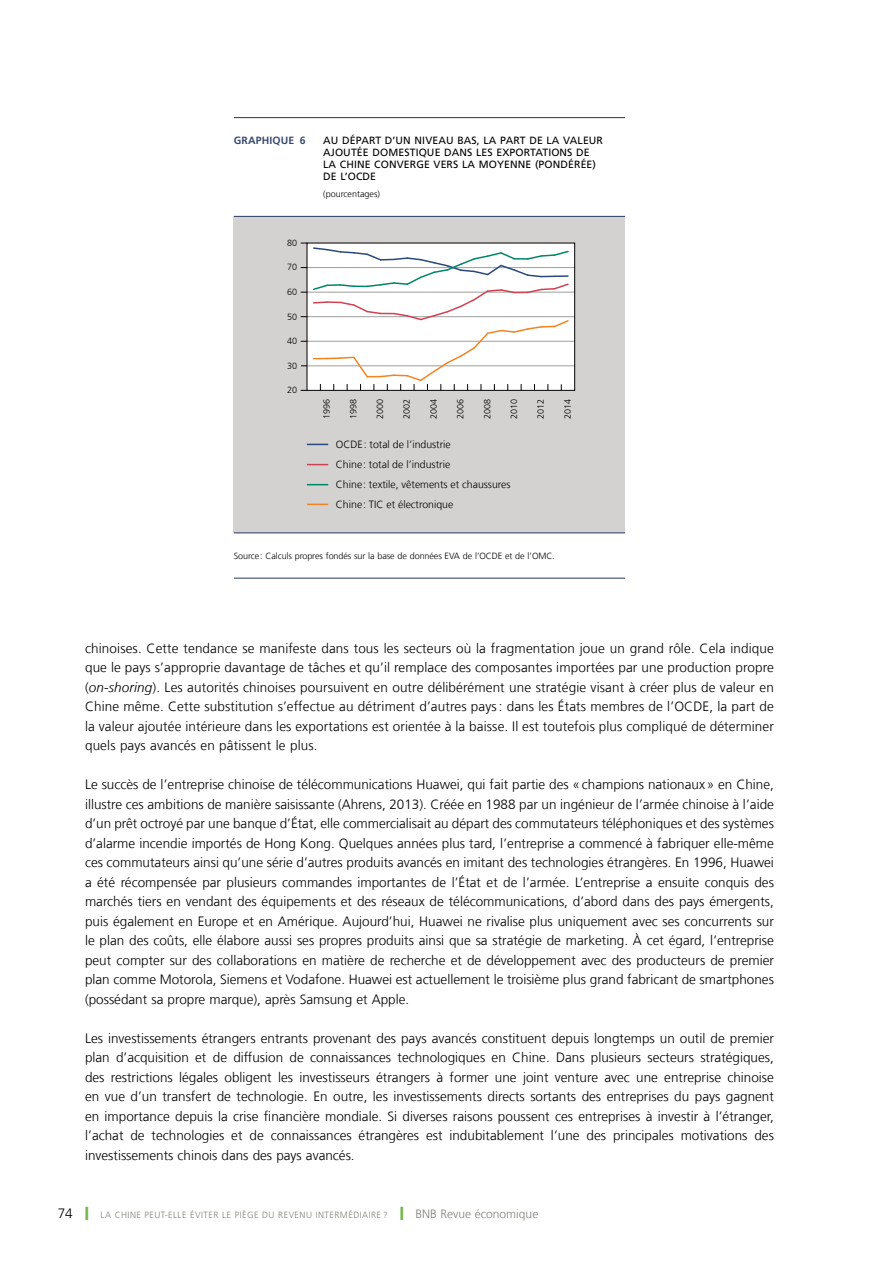
<style>
.page{position:relative;width:893px;height:1263px;background:#fff}
.page>*{position:absolute;margin:0;border:0;box-sizing:border-box;transform-origin:0 0}
.t1{font:300 13.5px/19.5px "Frutiger LT Com";color:#000;text-align:justify}
.t2{font:10.5px/12px "Frutiger LT Com";letter-spacing:.01em;color:#000}
.t3{font:300 10.5px/19.6px "Frutiger LT Com";color:#000}
.t4{font:700 10.5px "Frutiger LT Com";letter-spacing:.01em;color:#3b4b6f}
.t5{font:300 9px "Frutiger LT Com";color:#000}
.t6{font:300 9px "Frutiger LT Com";letter-spacing:.05em;color:#81807a}
.s1{font-style:italic}
.s2{font-size:13.5px;color:#000}
.s3{color:#77b552}
.s4{font-size:12px}
</style>
<div class="page">
<div style="left:234px;top:216px;width:391px;height:317px;background:#d4d2d0"></div>
<hr style="left:234px;top:117px;width:391px;height:1px;background:#3b4b6f">
<hr style="left:234px;top:578px;width:391px;height:1px;background:#3b4b6f">
<hr style="left:234px;top:216px;width:391px;height:1px;background:#3b4b6f">
<hr style="left:234px;top:532px;width:391px;height:1px;background:#3b4b6f">
<hr style="left:307px;top:365px;width:268px;height:1px;background:#9e9e9b">
<hr style="left:307px;top:341px;width:268px;height:1px;background:#9e9e9b">
<hr style="left:307px;top:316px;width:268px;height:1px;background:#9e9e9b">
<hr style="left:307px;top:292px;width:268px;height:1px;background:#9e9e9b">
<hr style="left:307px;top:267px;width:268px;height:1px;background:#9e9e9b">
<svg style="left:301px;top:243px;width:269px;height:148px;background:#f4f3f2"></svg>
<svg style="left:307px;top:444px;width:21px;height:1px"></svg>
<svg style="left:307px;top:464px;width:21px;height:1px"></svg>
<svg style="left:307px;top:484px;width:21px;height:1px"></svg>
<svg style="left:307px;top:504px;width:21px;height:1px"></svg>
<div style="left:307px;top:243px;width:268px;height:148px;border:1px solid #000"></div>
<p class="t4" style="left:234px;top:134px;width:73px">GRAPHIQUE 6</p>
<p class="t2" style="left:323px;top:135px;width:281px">AU DÉPART D’UN NIVEAU BAS, LA PART DE LA VALEUR AJOUTÉE DOMESTIQUE DANS LES EXPORTATIONS DE LA CHINE CONVERGE VERS LA MOYENNE (PONDÉRÉE)<br>DE L’OCDE</p>
<p class="t5" style="left:323px;top:188px;width:58px">(pourcentages)</p>
<p class="t5" style="left:287px;top:238px;width:12px">80</p>
<p class="t5" style="left:287px;top:262px;width:12px">70</p>
<p class="t5" style="left:287px;top:286px;width:12px">60</p>
<p class="t5" style="left:287px;top:311px;width:12px">50</p>
<p class="t5" style="left:287px;top:335px;width:12px">40</p>
<p class="t5" style="left:287px;top:360px;width:12px">30</p>
<p class="t5" style="left:287px;top:385px;width:12px">20</p>
<p class="t5" style="left:321px;top:419px;width:22px;rotate:-90deg">1996</p>
<p class="t5" style="left:348px;top:419px;width:22px;rotate:-90deg">1998</p>
<p class="t5" style="left:375px;top:419px;width:22px;rotate:-90deg">2000</p>
<p class="t5" style="left:401px;top:419px;width:22px;rotate:-90deg">2002</p>
<p class="t5" style="left:428px;top:419px;width:22px;rotate:-90deg">2004</p>
<p class="t5" style="left:455px;top:419px;width:22px;rotate:-90deg">2006</p>
<p class="t5" style="left:482px;top:419px;width:22px;rotate:-90deg">2008</p>
<p class="t5" style="left:508px;top:419px;width:22px;rotate:-90deg">2010</p>
<p class="t5" style="left:535px;top:419px;width:22px;rotate:-90deg">2012</p>
<p class="t5" style="left:562px;top:419px;width:22px;rotate:-90deg">2014</p>
<p class="t3" style="left:336px;top:434px;width:116px">OCDE: total de l’industrie</p>
<p class="t3" style="left:336px;top:474px;width:176px">Chine: textile, vêtements et chaussures<br>Chine: TIC et électronique</p>
<p class="t3" style="left:336px;top:454px;width:116px">Chine: total de l’industrie</p>
<p class="t5" style="left:234px;top:550px;width:306px">Source: Calculs propres fondés sur la base de données EVA de l’OC DE et de l’OMC</p>
<p class="t5" style="left:552px;top:550px;width:4px">.</p>
<p class="t1" style="left:85px;top:638px;width:690px">chinoises. Cette tendance se manifeste dans tous les secteurs où la fragmentation joue un grand rôle. Cela indique que le pays s’approprie davantage de tâches et qu’il remplace des composantes importées par une production propre (<span class="s1">on-shoring</span>). Les autorités chinoises poursuivent en outre délibérément une stratégie visant à créer plus de valeur en C hine même. Cette substitution s’effectue au détriment d’autres pays: dans les États membres de l’OC DE, la part de la valeur ajoutée intérieure dans les exportations est orientée à la baisse. Il est toutefois plus compliqué de déterminer quels pays avancés en pâtissent le plus.</p>
<p class="t1" style="left:85px;top:774px;width:690px">Le succès de l’entreprise chinoise de télécommunications Huawei, qui fait partie des «champions nationaux» en Chine, illustre ces ambitions de manière saisissante (Ahrens, 2013). Créée en 1988 par un ingénieur de l’armée chinoise à l’aide d’un prêt octroyé par une banque d’État, elle commercialisait au départ des commutateurs téléphoniques et des systèmes d’alarme incendie importés de Hong Kong. Quelques années plus tard, l’entreprise a commencé à fabriquer elle-même ces commutateurs ainsi qu’une série d’autres produits avancés en imitant des technologies étrangères. En 1996, Huawei a été récompensée par plusieurs commandes importantes de l’État et de l’armée. L’entreprise a ensuite conquis des marchés tiers en vendant des équipements et des réseaux de télécommunications, d’abord dans des pays émergents, puis également en Europe et en Amérique. Aujourd’hui, Huawei ne rivalise plus uniquement avec ses concurrents sur le plan des coûts, elle élabore aussi ses propres produits ainsi que sa stratégie de marketing. À cet égard, l’entreprise peut compter sur des collaborations en matière de recherche et de développement avec des producteurs de premier plan comme Motorola, Siemens et Vodafone. Huawei est actuellement le troisième plus grand fabricant de smartphones (possédant sa propre marque), après Samsung et Apple.</p>
<p class="t1" style="left:85px;top:1028px;width:690px">Les investissements étrangers entrants provenant des pays avancés constituent depuis longtemps un outil de premier plan d’acquisition et de diffusion de connaissances technologiques en C hine. Dans plusieurs secteurs stratégiques, des restrictions légales obligent les investisseurs étrangers à former une joint venture avec une entreprise chinoise en vue d’un transfert de technologie. En outre, les investissements directs sortants des entreprises du pays gagnent en importance depuis la crise financière mondiale. Si diverses raisons poussent ces entreprises à investir à l’étranger, l’achat de technologies et de connaissances étrangères est indubitablement l’une des principales motivations des investissements chinois dans des pays avancés.</p>
<p class="t6" style="left:58px;top:1209px;width:482px"><span class="s2">74</span> <span class="s3">❙</span> La Ch ine peut-elle éviter le piège du revenu intermédiaire ? <span class="s3">❙</span> <span class="s4">BNB Revue économique</span></p>
</div>
